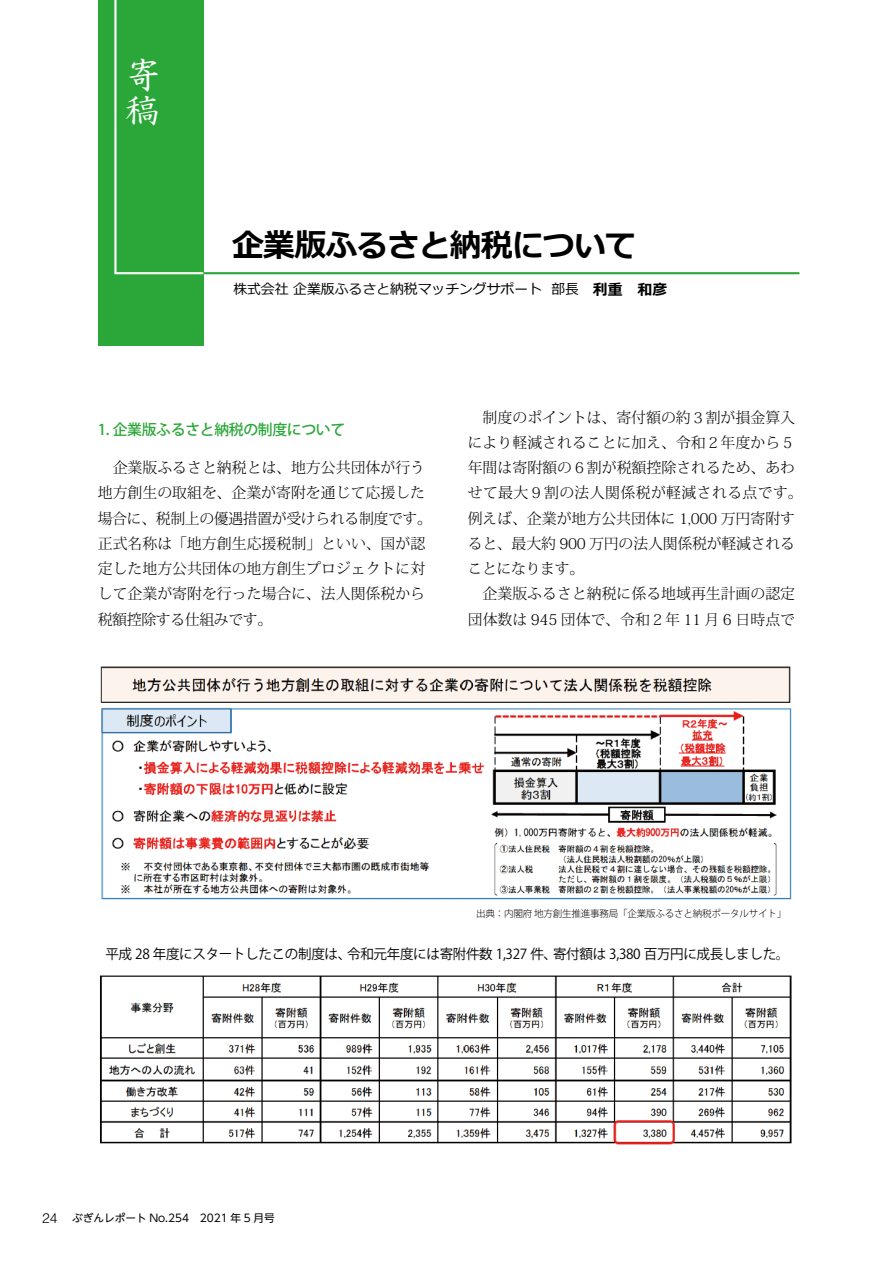
<style>
.page{position:relative;width:893px;height:1263px;background:#fff}
.page>*{position:absolute;margin:0;border:0;box-sizing:border-box;transform-origin:0 0}
.t1{font:35.1px/35.1px "HG Seikaishotai PRO";color:#fff}
.t2{font:700 31.95px "Meiryo";letter-spacing:-.025em;color:#000}
.t3{font:300 14.85px/25.2px "Koz Min Pr 6 N";color:#000}
.t4{font:500 14.85px "Koz Go Pr 6 N";letter-spacing:-.025em;color:#2aa738}
.t5{font:13.8px "Koz Go Pr 6 N";letter-spacing:-.025em;color:#000}
.t6{font:13.8px "Meiryo";color:#000}
.t7{font:10.65px "UD Shin Go NT Pro";color:#000}
.t8{font:300 9.6px "Koz Go Pr 6 N";letter-spacing:-.025em;color:#000}
.s1{font-weight:700;font-size:14.85px}
.s2{font-family:"Helvetica LT Std";font-weight:300;font-size:13.8px}
</style>
<div class="page">
<div style="left:98px;top:0;width:106px;height:345px;background:#2aa738"></div>
<svg style="left:114px;top:0;width:91px;height:275px"></svg>
<hr style="left:204px;top:272px;width:595px;height:2px;background:#2aa738">
<img style="left:100px;top:666px;width:692px;height:234px">
<img style="left:100px;top:975px;width:692px;height:170px">
<h1 class="t1" style="left:125px;top:57px;width:34px">寄稿</h1>
<h2 class="t2" style="left:232px;top:223px;width:406px">企業版ふるさと納税について</h2>
<p class="t6" style="left:233px;top:280px;width:435px">株式会社 企業版ふるさと納税マッチングサポート 部長 <span class="s1">利重　和彦</span></p>
<p class="t4" style="left:98px;top:421px;width:249px">1. 企業版ふるさと納税の制度について</p>
<p class="t3" style="left:98px;top:455px;width:336px">　企業版ふるさと納税とは、地方公共団体が行う地方創生の取組を、企業が寄附を通じて応援した場合に、税制上の優遇措置が受けられる制度です。正式名称は「地方創生応援税制」といい、国が認定した地方公共団体の地方創生プロジェクトに対して企業が寄附を行った場合に、法人関係税から税額控除する仕組みです。</p>
<p class="t3" style="left:468px;top:405px;width:336px">　制度のポイントは、寄付額の約３割が損金算入により軽減されることに加え、令和２年度から５年間は寄附額の６割が税額控除されるため、あわせて最大９割の法人関係税が軽減される点です。例えば、企業が地方公共団体に 1,000 万円寄附すると、最大約 900 万円の法人関係税が軽減されることになります。<br>　企業版ふるさと納税に係る地域再生計画の認定団体数は 945 団体で、令和２年 11 月 6 日時点で</p>
<p class="t8" style="left:476px;top:908px;width:312px">出典：内閣府 地方創生推進事務局「企業版ふるさと納税ポータルサイト」</p>
<p class="t5" style="left:105px;top:946px;width:685px">平成 28 年度にスタートしたこの制度は、令和元年度には寄附件数 1,327 件、寄付額は 3,380 百万円に成長しました。</p>
<p class="t7" style="left:42px;top:1210px;width:234px"><span class="s2">24</span> ぶぎんレポート No.254　2021 年 5 月号</p>
</div>
